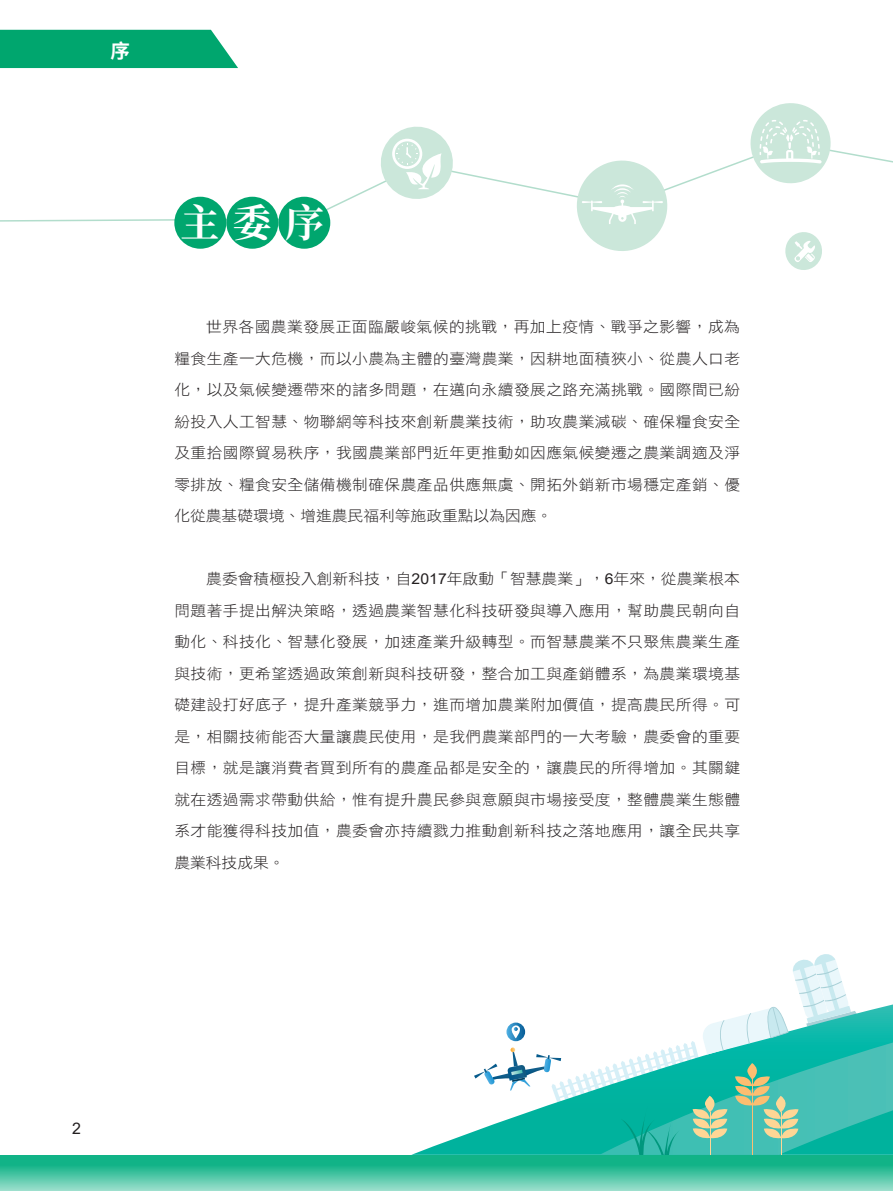
<style>
.page{position:relative;width:893px;height:1191px;background:#fff}
.page>*{position:absolute;margin:0;border:0;box-sizing:border-box;transform-origin:0 0}
.t1{font:700 39px "Noto Serif CJ Ktc";color:#fff}
.t2{font:700 19.5px "Source Han Sans TWHK";color:#fff}
.t3{font:15.9px "Arial";color:#231f20}
.t4{font:15px/31.5px "DF Hei Std W3";letter-spacing:.025em;color:#231f20;text-align:justify;scale:1.05 1}
.s1{font-family:"Arial"}
</style>
<div class="page">
<svg style="left:414px;top:1131px;width:60px;height:23px"></svg>
<svg style="left:474px;top:954px;width:419px;height:200px"></svg>
<svg style="left:0;top:1154px;width:893px;height:37px;background:#46c3a2"></svg>
<svg style="left:0;top:150px;width:893px;height:74px"></svg>
<div style="left:174px;top:197px;width:52px;height:52px;background:#00a66e;border-radius:50%"></div>
<div style="left:226px;top:197px;width:52px;height:52px;background:#00a66e;border-radius:50%"></div>
<div style="left:278px;top:197px;width:52px;height:52px;background:#00a66e;border-radius:50%"></div>
<svg style="left:571px;top:154px;width:102px;height:97px"></svg>
<svg style="left:745px;top:103px;width:91px;height:86px"></svg>
<svg style="left:376px;top:126px;width:82px;height:78px"></svg>
<svg style="left:785px;top:232px;width:37px;height:38px"></svg>
<div style="left:0;top:30px;width:238px;height:38px;background:#00a66e"></div>
<h2 class="t2" style="left:111px;top:39px;width:21px">序</h2>
<h1 class="t1" style="left:180px;top:200px;width:145px">主委序</h1>
<p class="t4" style="left:174px;top:311px;width:540px;text-indent:32px">世界各國農業發展正面臨嚴峻氣候的挑戰，再加上疫情、戰爭之影響，成為糧食生產一大危機，而以小農為主體的臺灣農業，因耕地面積狹小、從農人口老化，以及氣候變遷帶來的諸多問題，在邁向永續發展之路充滿挑戰。國際間已紛紛投入人工智慧、物聯網等科技來創新農業技術，助攻農業減碳、確保糧食安全及重拾國際貿易秩序，我國農業部門近年更推動如因應氣候變遷之農業調適及淨零排放、糧食安全儲備機制確保農產品供應無虞、開拓外銷新市場穩定產銷、優化從農基礎環境、增進農民福利等施政重點以為因應。</p>
<p class="t4" style="left:174px;top:563px;width:540px;text-indent:32px">農委會積極投入創新科技，自<span class="s1">2017</span>年啟動「智慧農業」，<span class="s1">6</span>年來，從農業根本問題著手提出解決策略，透過農業智慧化科技研發與導入應用，幫助農民朝向自動化、科技化、智慧化發展，加速產業升級轉型。而智慧農業不只聚焦農業生產與技術，更希望透過政策創新與科技研發，整合加工與產銷體系，為農業環境基礎建設打好底子，提升產業競爭力，進而增加農業附加價值，提高農民所得。可是，相關技術能否大量讓農民使用，是我們農業部門的一大考驗，農委會的重要目標，就是讓消費者買到所有的農產品都是安全的，讓農民的所得增加。其關鍵就在透過需求帶動供給，惟有提升農民參與意願與市場接受度，整體農業生態體系才能獲得科技加值，農委會亦持續戮力推動創新科技之落地應用，讓全民共享農業科技成果。</p>
<p class="t3" style="left:72px;top:1117px;width:10px">2</p>
</div>
